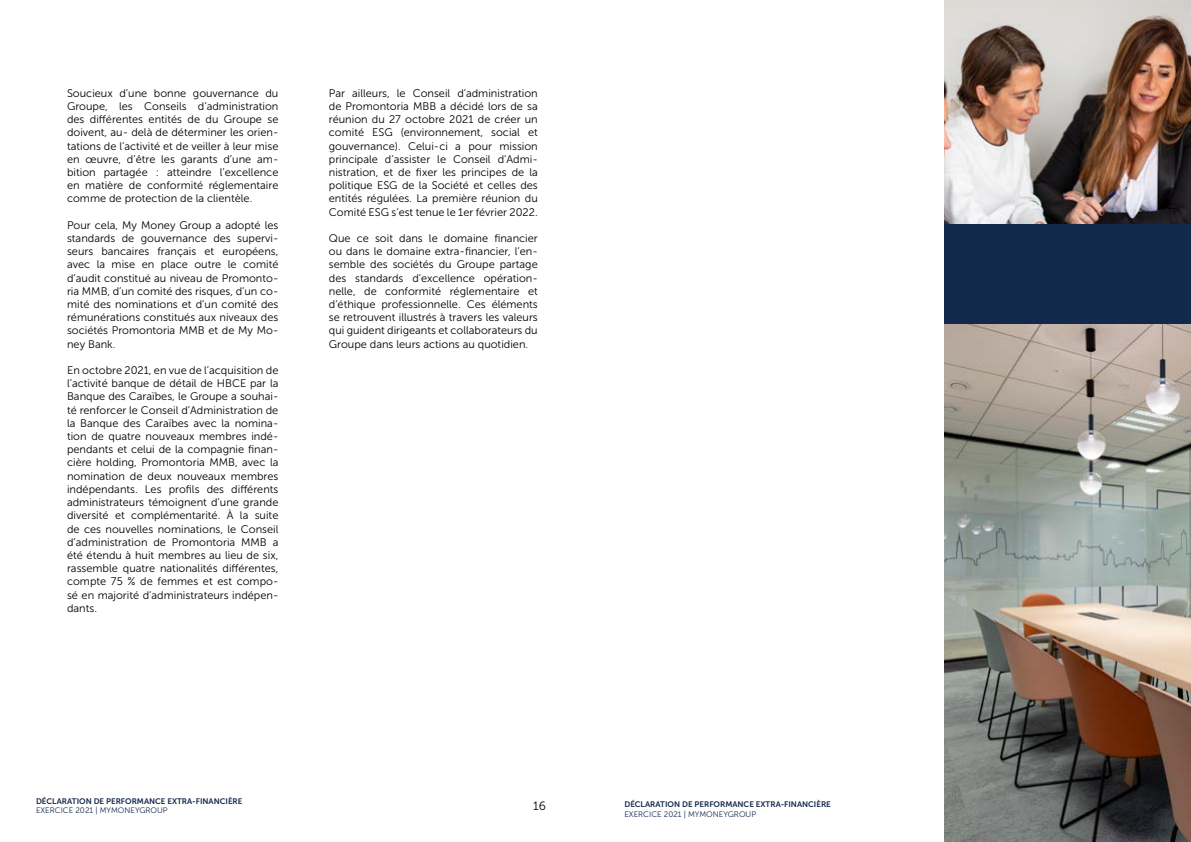
<style>
.page{position:relative;width:1191px;height:842px;background:#fff}
.page>*{position:absolute;margin:0;border:0;box-sizing:border-box;transform-origin:0 0}
.t1{font:12px "Museo Sans 300";color:#000}
.t2{font:11px/13.2px "Museo Sans 300";color:#000;text-align:justify}
.t3{font:8px "Museo Sans 700";color:#13294b}
.t4{font:8px "Museo Sans 300";color:#13294b}
</style>
<div class="page">
<img style="left:944px;top:324px;width:247px;height:518px">
<img style="left:944px;top:0;width:247px;height:225px">
<div style="left:944px;top:225px;width:247px;height:99px;background:#13294b"></div>
<p class="t2" style="left:67px;top:87px;width:213px">Soucieux d’une bonne gouvernance du Groupe, les Conseils d’administration des différentes entités de du Groupe se doivent, au- delà de déterminer les orien&shy;tations de l’activité et de veiller à leur mise en œuvre, d’être les garants d’une am&shy;bition partagée : atteindre l’excellence en matière de conformité réglementaire comme de protection de la clientèle.</p>
<p class="t2" style="left:67px;top:219px;width:213px">Pour cela, My Money Group a adopté les standards de gouvernance des supervi&shy;seurs bancaires français et européens, avec la mise en place outre le comité d’audit constitué au niveau de Promonto&shy;ria MMB, d’un comité des risques, d’un co&shy;mité des nominations et d’un comité des rémunérations constitués aux niveaux des sociétés Promontoria MMB et de My Mo&shy;ney Bank.</p>
<p class="t2" style="left:67px;top:364px;width:213px">En octobre 2021, en vue de l’acquisition de l’activité banque de détail de HBCE par la Banque des Caraïbes, le Groupe a souhai&shy;té renforcer le Conseil d’Administration de la Banque des Caraïbes avec la nomina&shy;tion de quatre nouveaux membres indé&shy;pendants et celui de la compagnie finan&shy;cière holding, Promontoria MMB, avec la nomination de deux nouveaux membres indépendants. Les profils des différents administrateurs témoignent d’une grande diversité et complémentarité. À la suite de ces nouvelles nominations, le Conseil d’administration de Promontoria MMB a été étendu à huit membres au lieu de six, rassemble quatre nationalités différentes, compte 75 % de femmes et est compo&shy;sé en majorité d’administrateurs indépen&shy;dants.</p>
<p class="t2" style="left:329px;top:87px;width:210px">Par ailleurs, le Conseil d’administration de Promontoria MBB a décidé lors de sa réunion du 27 octobre 2021 de créer un comité ESG (environnement, social et gouvernance). Celui-ci a pour mission principale d’assister le Conseil d’Admi&shy;nistration, et de fixer les principes de la politique ESG de la Société et celles des entités régulées. La première réunion du Comité ESG s’est tenue le 1er février 2022.</p>
<p class="t2" style="left:329px;top:232px;width:210px">Que ce soit dans le domaine financier ou dans le domaine extra-financier, l’en&shy;semble des sociétés du Groupe partage des standards d’excellence opération&shy;nelle, de conformité réglementaire et d’éthique professionnelle. Ces éléments se retrouvent illustrés à travers les valeurs qui guident dirigeants et collaborateurs du Groupe dans leurs actions au quotidien.</p>
<p class="t3" style="left:36px;top:797px;width:208px">DÉCLARATION DE PERFORMANCE EXTRA-FINANCIÈRE</p>
<p class="t4" style="left:36px;top:806px;width:133px">EXERCICE 2021 | MYMONEYGROUP</p>
<p class="t1" style="left:533px;top:800px;width:14px">16</p>
<p class="t3" style="left:624px;top:800px;width:208px">DÉCLARATION DE PERFORMANCE EXTRA-FINANCIÈRE</p>
<p class="t4" style="left:624px;top:810px;width:133px">EXERCICE 2021 | MYMONEYGROUP</p>
</div>
